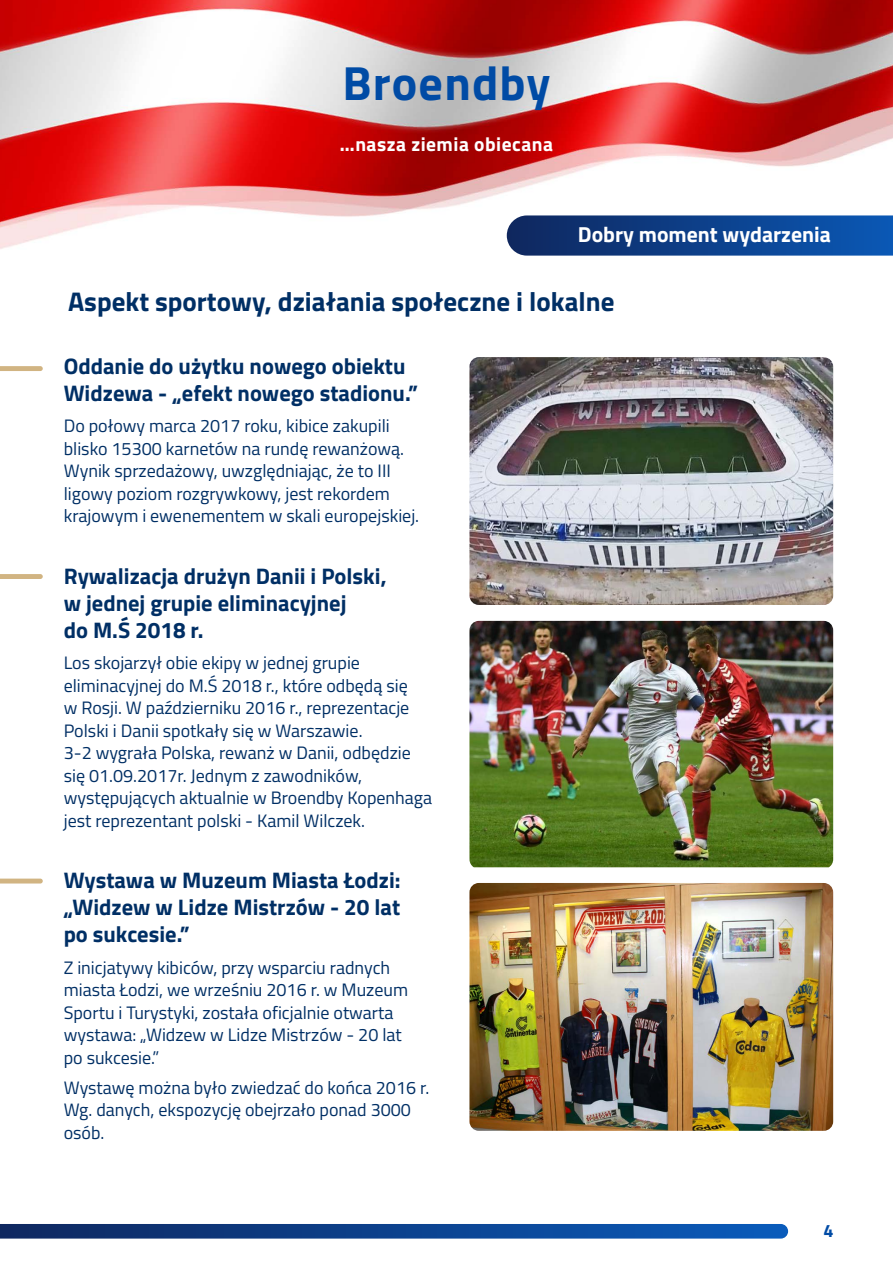
<style>
.page{position:relative;width:893px;height:1263px;background:#fff}
.page>*{position:absolute;margin:0;border:0;box-sizing:border-box;transform-origin:0 0}
.t1{font:700 48px "Titillium Web";letter-spacing:.025em;color:#004ba5}
.t2{font:700 27px "Titillium Web";color:#002f65}
.t3{font:700 22.5px/27px "Titillium Web";color:#002f65}
.t4{font:700 21.75px "Titillium Web";color:#fff}
.t5{font:700 19.5px "Titillium Web";letter-spacing:.025em;color:#fff}
.t6{font:18px/22.5px "Titillium Web";color:#002f65}
.t7{font:700 18px "Titillium Web";color:#004ba5}
</style>
<div class="page">
<img style="left:0;top:0;width:893px;height:249px">
<svg style="left:0;top:1224px;width:788px;height:14px;background:#0c418d"></svg>
<svg style="left:507px;top:215px;width:386px;height:41px;background:#14458d"></svg>
<svg style="left:0;top:574px;width:43px;height:5px"></svg>
<svg style="left:0;top:366px;width:43px;height:5px"></svg>
<svg style="left:0;top:878px;width:43px;height:5px"></svg>
<img style="left:469px;top:357px;width:364px;height:248px">
<img style="left:469px;top:883px;width:364px;height:248px">
<img style="left:469px;top:621px;width:364px;height:246px">
<h1 class="t1" style="left:342px;top:47px;width:210px">Broendby</h1>
<p class="t5" style="left:340px;top:130px;width:215px">…nasza ziemia obiecana</p>
<p class="t4" style="left:578px;top:218px;width:255px">Dobry moment wydarzenia</p>
<h2 class="t2" style="left:68px;top:281px;width:548px">Aspekt sportowy, działania społeczne i lokalne</h2>
<p class="t3" style="left:64px;top:351px;width:356px">Oddanie do użytku nowego obiektu<br>Widzewa - „efekt nowego stadionu.”</p>
<p class="t6" style="left:64px;top:414px;width:357px">Do połowy marca 2017 roku, kibice zakupili blisko 15300 karnetów na rundę rewanżową.<br>Wynik sprzedażowy, uwzględniając, że to III ligowy poziom rozgrywkowy, jest rekordem krajowym i ewenementem w skali europejskiej.</p>
<p class="t3" style="left:64px;top:561px;width:324px">Rywalizacja drużyn Danii i Polski, w jednej grupie eliminacyjnej<br>do M.Ś 2018 r.</p>
<p class="t6" style="left:64px;top:651px;width:370px">Los skojarzył obie ekipy w jednej grupie eliminacyjnej do M.Ś 2018 r., które odbędą się<br>w Rosji. W październiku 2016 r., reprezentacje Polski i Danii spotkały się w Warszawie.<br>3-2 wygrała Polska, rewanż w Danii, odbędzie się 01.09.2017r. Jednym z zawodników, występujących aktualnie w Broendby Kopenhaga jest reprezentant polski - Kamil Wilczek.</p>
<p class="t3" style="left:64px;top:866px;width:338px;text-align:justify">Wystawa w Muzeum Miasta Łodzi: „Widzew w Lidze Mistrzów - 20 lat po sukcesie.”</p>
<p class="t6" style="left:64px;top:955px;width:346px">Z inicjatywy kibiców, przy wsparciu radnych miasta Łodzi, we wrześniu 2016 r. w Muzeum Sportu i Turystyki, została oficjalnie otwarta wystawa: „Widzew w Lidze Mistrzów - 20 lat po sukcesie.”</p>
<p class="t6" style="left:64px;top:1075px;width:367px">Wystawę można było zwiedzać do końca 2016 r.<br>Wg. danych, ekspozycję obejrzało ponad 3000 osób.</p>
<p class="t7" style="left:824px;top:1217px;width:12px">4</p>
</div>
